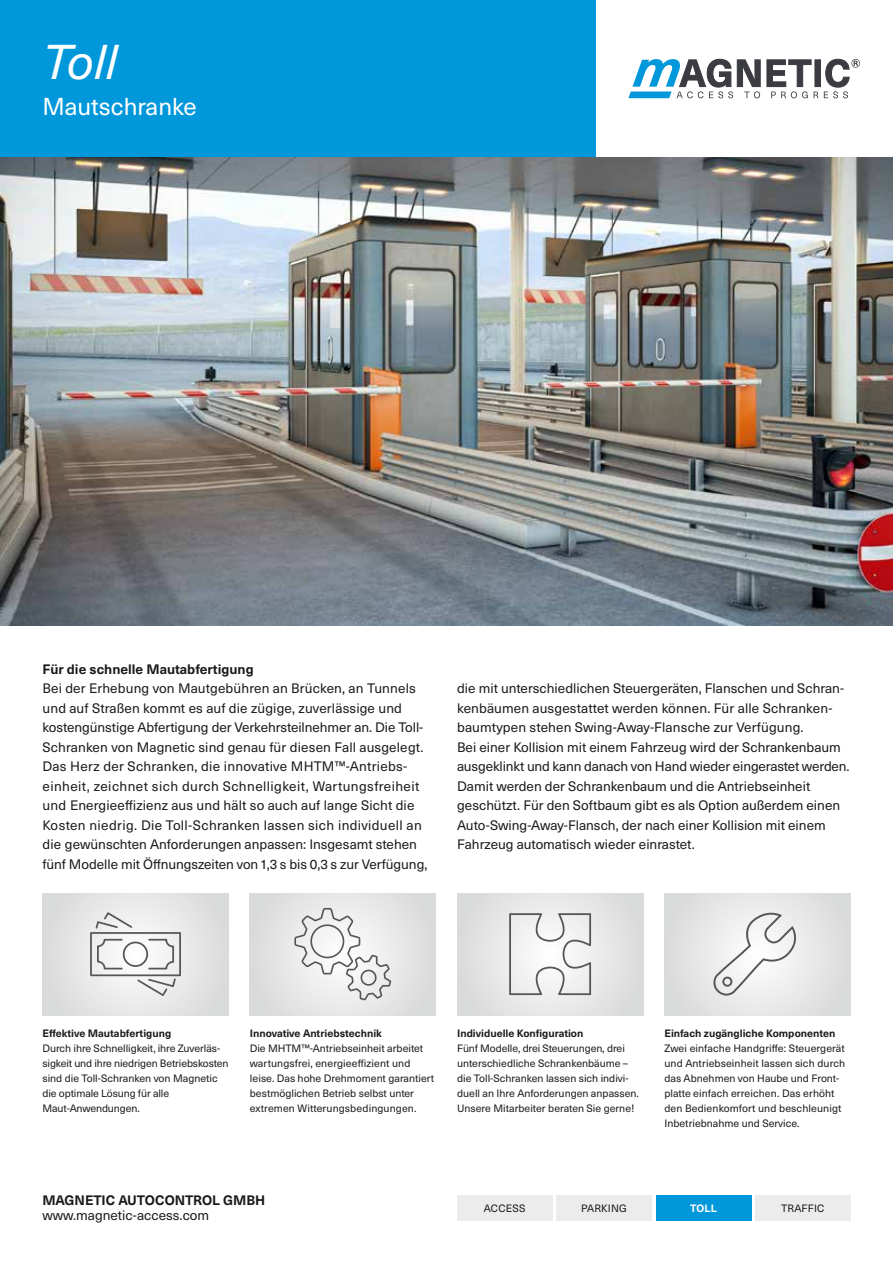
<style>
.page{position:relative;width:893px;height:1263px;background:#fff}
.page>*{position:absolute;margin:0;border:0;box-sizing:border-box;transform-origin:0 0}
.t1{font:italic 48px "Neue Haas Unica Pro";color:#fff}
.t2{font:24px "Neue Haas Unica Pro";color:#fff}
.t3{font:13.5px/19.5px "Neue Haas Unica Pro";color:#1a1a18}
.t4{font:700 13.5px "Neue Haas Unica Pro";color:#1a1a18}
.t5{font:10.5px/15px "Neue Haas Unica Pro";color:#1a1a18}
.t6{font:700 10.5px "Neue Haas Unica Pro";color:#1a1a18}
.t7{font:10.5px "Neue Haas Unica Pro";letter-spacing:.02em;color:#1a1a18}
.t8{font:700 10.5px "Neue Haas Unica Pro";color:#fff}
</style>
<div class="page">
<div style="left:457px;top:1195px;width:95px;height:25px;background:#ececed"></div>
<div style="left:556px;top:1195px;width:96px;height:25px;background:#ececed"></div>
<div style="left:656px;top:1195px;width:95px;height:25px;background:#0098da"></div>
<div style="left:755px;top:1195px;width:95px;height:25px;background:#ececed"></div>
<div style="left:815px;top:60px;width:5px;height:27px;background:#3a3c42"></div>
<svg style="left:628px;top:59px;width:132px;height:39px"></svg>
<svg style="left:767px;top:60px;width:51px;height:38px"></svg>
<svg style="left:824px;top:59px;width:36px;height:39px"></svg>
<div style="left:0;top:0;width:595px;height:157px;background:#0098da"></div>
<div style="left:250px;top:893px;width:186px;height:122px;background:#e1e2e2"></div>
<svg style="left:294px;top:908px;width:97px;height:92px"></svg>
<img style="left:0;top:157px;width:893px;height:468px">
<svg style="left:43px;top:893px;width:186px;height:122px;background:#e4e4e4"></svg>
<div style="left:90px;top:932px;width:91px;height:44px;border:2px solid #565656"></div>
<svg style="left:136px;top:977px;width:41px;height:20px"></svg>
<svg style="left:94px;top:911px;width:40px;height:19px"></svg>
<svg style="left:96px;top:938px;width:28px;height:32px"></svg>
<svg style="left:147px;top:938px;width:28px;height:32px"></svg>
<div style="left:123px;top:941px;width:25px;height:26px;border:2px solid #565656;border-radius:50%"></div>
<div style="left:457px;top:893px;width:186px;height:122px;background:#e3e3e3"></div>
<svg style="left:509px;top:913px;width:82px;height:82px"></svg>
<div style="left:664px;top:893px;width:186px;height:122px;background:#e2e2e2"></div>
<svg style="left:709px;top:907px;width:96px;height:91px"></svg>
<h1 class="t1" style="left:43px;top:34px;width:76px">Toll</h1>
<h2 class="t2" style="left:43px;top:92px;width:156px">Mautschranke</h2>
<p class="t4" style="left:43px;top:661px;width:213px">Für die schnelle Mautabfertigung</p>
<p class="t3" style="left:43px;top:679px;width:386px">Bei der Erhebung von Mautgebühren an Brücken, an Tunnels und auf Straßen kommt es auf die zügige, zuverlässige und kostengünstige Abfertigung der Verkehrsteilnehmer an. Die Toll-Schranken von Magnetic sind genau für diesen Fall ausgelegt.<br>Das Herz der Schranken, die innovative MHTM™-Antriebs--- einheit, zeichnet sich durch Schnelligkeit, Wartungsfreiheit und Energieeffizienz aus und hält so auch auf lange Sicht die Kosten niedrig. Die Toll-Schranken lassen sich individuell an die gewünschten Anforderungen anpassen: Insgesamt stehen fünf Modelle mit Öffnungszeiten von 1,3 s bis 0,3 s zur Verfügung,</p>
<p class="t3" style="left:457px;top:679px;width:394px">die mit unterschiedlichen Steuergeräten, Flanschen und Schran&shy;kenbäumen ausgestattet werden können. Für alle Schranken&shy;baumtypen stehen Swing-Away-Flansche zur Verfügung.<br>Bei einer Kollision mit einem Fahrzeug wird der Schrankenbaum ausgeklinkt und kann danach von Hand wieder eingerastet werden.<br>Damit werden der Schrankenbaum und die Antriebseinheit geschützt. Für den Softbaum gibt es als Option außerdem einen Auto-Swing-Away-Flansch, der nach einer Kollision mit einem Fahrzeug automatisch wieder einrastet.</p>
<p class="t6" style="left:43px;top:1027px;width:130px">Effektive Mautabfertigung</p>
<p class="t5" style="left:43px;top:1041px;width:188px">Durch ihre Schnelligkeit, ihre Zuverläs&shy;sigkeit und ihre niedrigen Betriebskosten sind die Toll-Schranken von Magnetic die optimale Lösung für alle Maut-Anwendungen.</p>
<p class="t6" style="left:250px;top:1027px;width:134px">Innovative Antriebstechnik</p>
<p class="t5" style="left:250px;top:1041px;width:186px">Die MHTM™-Antriebseinheit arbeitet wartungsfrei, energieeffizient und leise. Das hohe Drehmoment garantiert bestmöglichen Betrieb selbst unter extremen Witterungsbedingungen.</p>
<p class="t6" style="left:457px;top:1027px;width:128px">Individuelle Konfiguration</p>
<p class="t5" style="left:457px;top:1041px;width:183px">Fünf Modelle, drei Steuerungen, drei unterschiedliche Schrankenbäume – die Toll-Schranken lassen sich indivi&shy;duell an Ihre Anforderungen anpassen.<br>Unsere Mitarbeiter beraten Sie gerne!</p>
<p class="t6" style="left:664px;top:1027px;width:172px">Einfach zugängliche Komponenten</p>
<p class="t5" style="left:664px;top:1041px;width:182px">Zwei einfache Handgriffe: Steuergerät und Antriebseinheit lassen sich durch das Abnehmen von Haube und Front&shy;platte einfach erreichen. Das erhöht den Bedienkomfort und beschleunigt Inbetriebnahme und Service.</p>
<p class="t4" style="left:43px;top:1192px;width:224px">MAGNETIC AUTOCONTROL GMBH</p>
<p class="t3" style="left:43px;top:1206px;width:168px">www.magnetic-access.com</p>
<p class="t5" style="left:484px;top:1201px;width:43px">ACCESS</p>
<p class="t5" style="left:581px;top:1201px;width:47px">PARKING</p>
<p class="t8" style="left:690px;top:1201px;width:28px">TOLL</p>
<p class="t7" style="left:781px;top:1202px;width:45px">TRAFFIC</p>
</div>
